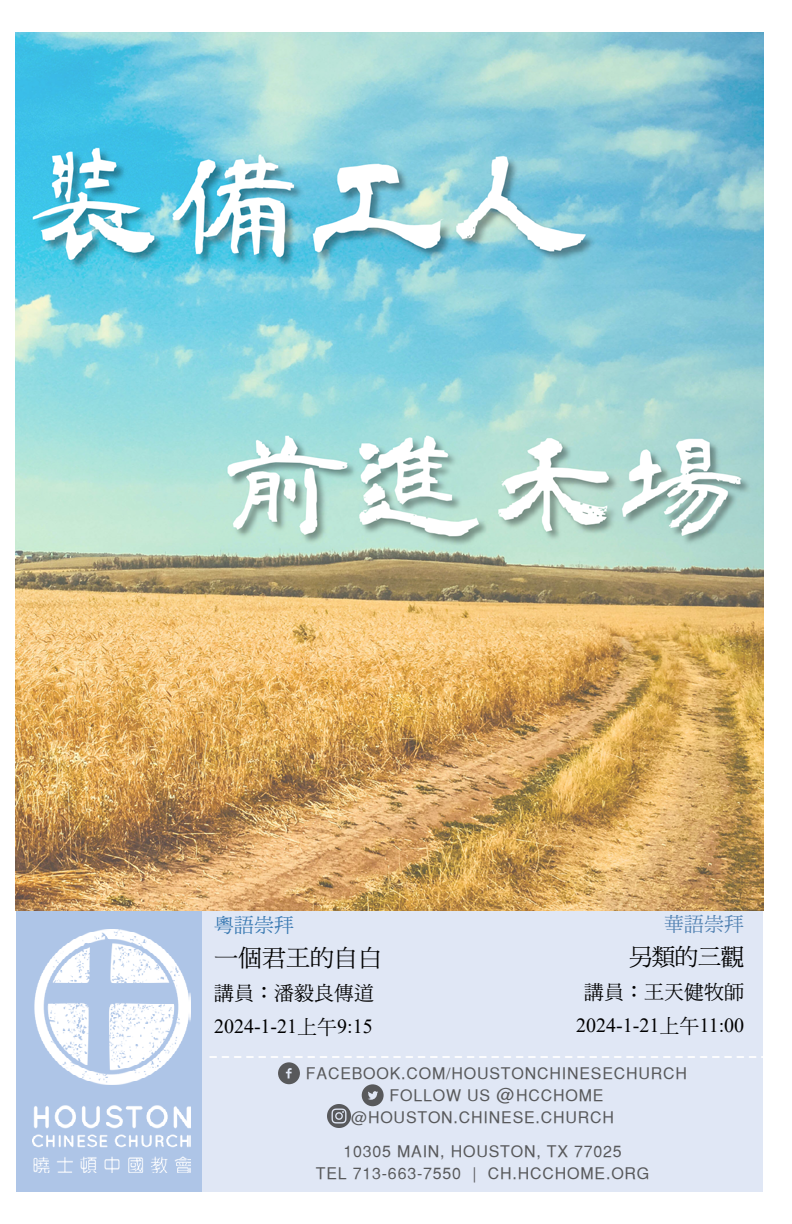
<style>
.page{position:relative;width:792px;height:1224px;background:#fff}
.page>*{position:absolute;margin:0;border:0;box-sizing:border-box;transform-origin:0 0}
.t1{font:24px "DF Ming Md HK BF";color:#000}
.t2{font:20px "Times New Roman";color:#000}
.t3{font:20px "DF Ming Md HK BF";color:#000}
.t4{font:20px "DF Ming Md HK BF";color:#3979b2}
.t5{font:20px "DF Ming Md HK BF";color:#5080b1}
.t6{font:16px/22px "Sans Serif";letter-spacing:.05em;color:#58595b;text-align:center}
.s1{font-family:"DF Ming Md HK BF"}
.s2{font-size:18px}
</style>
<div class="page">
<div style="left:16px;top:910px;width:189px;height:282px;background:#aec5e7"></div>
<div style="left:202px;top:910px;width:561px;height:281px;background:#e0e7f5"></div>
<svg style="left:210px;top:1056px;width:553px;height:50px"></svg>
<img style="left:327px;top:1105px;width:23px;height:23px">
<img style="left:32px;top:929px;width:159px;height:243px">
<div style="left:0;top:540px;width:25px;height:428px;background:#000;opacity:.3"></div>
<img style="left:15px;top:32px;width:748px;height:879px">
<p class="t4" style="left:214px;top:915px;width:81px">粵語崇拜</p>
<h1 class="t1" style="left:214px;top:946px;width:169px">一個君王的自白</h1>
<p class="t3" style="left:214px;top:983px;width:161px">講員：潘毅良傳道</p>
<p class="t2" style="left:214px;top:1012px;width:160px">2024-1-21<span class="s1">上午</span>9:15</p>
<p class="t5" style="left:664px;top:914px;width:81px">華語崇拜</p>
<h1 class="t1" style="left:629px;top:945px;width:117px">另類的三觀</h1>
<p class="t3" style="left:584px;top:982px;width:161px">講員：王天健牧師</p>
<p class="t2" style="left:576px;top:1012px;width:170px">2024-1-21<span class="s1">上午</span>11:00</p>
<p class="t6" style="left:306px;top:1062px;width:383px">FACEBOOK.COM/HOUSTONCHINESECHURCH</p>
<p class="t6" style="left:390px;top:1084px;width:215px">FOLLOW US <span class="s2">@</span> HCCHOME</p>
<p class="t6" style="left:351px;top:1106px;width:265px">@HOUSTON.CHINESE.CHURCH</p>
<p class="t6" style="left:316px;top:1140px;width:335px">10305 MAIN, HOUSTON, TX 77025<br>TEL 713-663-7550 | CH.HCCHOME.ORG</p>
</div>
